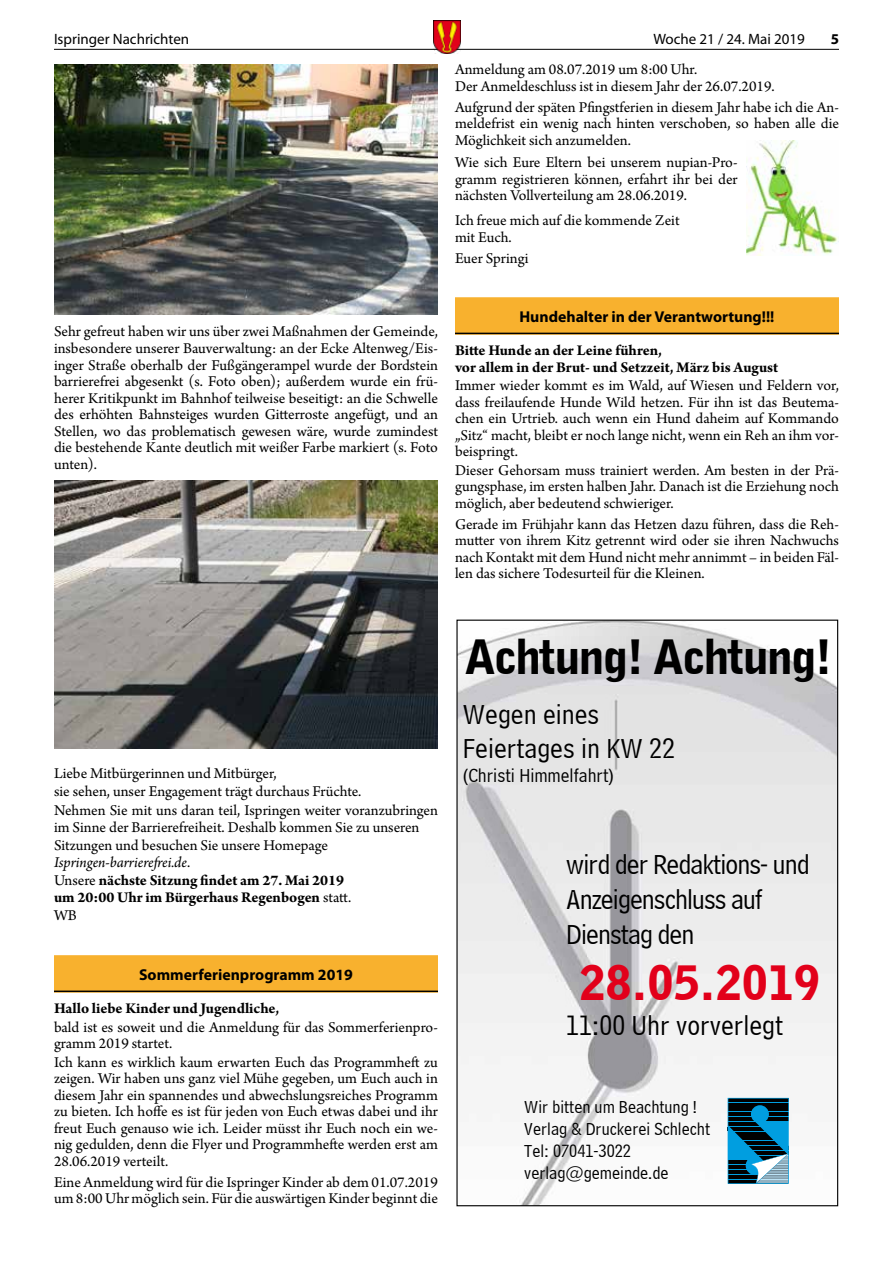
<style>
.page{position:relative;width:893px;height:1263px;background:#fff}
.page>*{position:absolute;margin:0;border:0;box-sizing:border-box;transform-origin:0 0}
.t1{font:900 47.1px "Bell Gothic BT";letter-spacing:-.05em;color:#000}
.t2{font:900 47.1px "Bell Gothic BT";color:#e2001a}
.t3{font:28.95px/34.7px "Bell Centennial BT Address";letter-spacing:-.03em;color:#000}
.t4{font:28.95px/34.7px "Bell Centennial BT Address";color:#000}
.t5{font:19.8px "Bell Centennial BT Address";color:#000}
.t6{font:18.3px/21.9px "Bell Centennial BT Address";color:#000}
.t7{font:15.75px/16.5px "Arno Pro";color:#000;text-align:justify}
.t8{font:700 15.75px/18.6px "Arno Pro";color:#000}
.t9{font:700 15.75px "Myriad Pro";color:#000}
.t10{font:15px "Myriad Pro";color:#000}
.t11{font:700 15px "Myriad Pro";color:#000}
.s1{font-weight:400;font-style:italic}
.s2{font-weight:400}
</style>
<div class="page">
<hr style="left:54px;top:49px;width:785px;height:1px;background:#000">
<img style="left:433px;top:21px;width:27px;height:33px">
<div style="left:54px;top:955px;width:384px;height:38px;background:#f8b12e"></div>
<hr style="left:54px;top:990px;width:384px;height:2px;background:#000">
<img style="left:54px;top:64px;width:384px;height:250px">
<img style="left:54px;top:481px;width:384px;height:267px">
<div style="left:455px;top:297px;width:384px;height:38px;background:#f8b12e"></div>
<hr style="left:455px;top:333px;width:384px;height:1px;background:#000">
<img style="left:746px;top:141px;width:93px;height:114px">
<img style="left:458px;top:622px;width:378px;height:582px">
<svg style="left:728px;top:1098px;width:61px;height:86px;background:#1c607d"></svg>
<p class="t10" style="left:54px;top:30px;width:137px">Ispringer Nachrichten</p>
<p class="t10" style="left:653px;top:30px;width:153px">Woche 21 / 24. Mai 2019</p>
<p class="t11" style="left:831px;top:29px;width:10px">5</p>
<p class="t7" style="left:455px;top:62px;width:321px">Anmeldung am 08.07.2019 um 8:00 Uhr.<br>Der Anmeldeschluss ist in diesem Jahr der 26.07.2019.</p>
<p class="t7" style="left:455px;top:100px;width:386px">Aufgrund der späten Pfingstferien in diesem Jahr habe ich die An&shy;meldefrist ein wenig nach hinten verschoben, so haben alle die Möglichkeit sich anzumelden.</p>
<p class="t7" style="left:455px;top:155px;width:284px">Wie sich Eure Eltern bei unserem nupian-Pro&shy;gramm registrieren können, erfahrt ihr bei der nächsten Vollverteilung am 28.06.2019.</p>
<p class="t7" style="left:455px;top:213px;width:226px">Ich freue mich auf die kommende Zeit mit Euch.</p>
<p class="t7" style="left:455px;top:250px;width:75px">Euer Springi</p>
<p class="t7" style="left:54px;top:324px;width:385px">Sehr gefreut haben wir uns über zwei Maßnahmen der Gemeinde, insbesondere unserer Bauverwaltung: an der Ecke Altenweg/Eis&shy;inger Straße oberhalb der Fußgängerampel wurde der Bordstein barrierefrei abgesenkt (s. Foto oben); außerdem wurde ein frü&shy;herer Kritikpunkt im Bahnhof teilweise beseitigt: an die Schwelle des erhöhten Bahnsteiges wurden Gitterroste angefügt, und an Stellen, wo das problematisch gewesen wäre, wurde zumindest die bestehende Kante deutlich mit weißer Farbe markiert (s. Foto unten).</p>
<p class="t9" style="left:519px;top:306px;width:257px">Hundehalter in der Verantwortung!!!</p>
<p class="t8" style="left:455px;top:343px;width:325px;line-height:16.5px">Bitte Hunde an der Leine führen,<br>vor allem in der Brut- und Setzzeit, März bis August</p>
<p class="t7" style="left:455px;top:378px;width:385px">Immer wieder kommt es im Wald, auf Wiesen und Feldern vor, dass freilaufende Hunde Wild hetzen. Für ihn ist das Beutema&shy;chen ein Urtrieb. auch wenn ein Hund daheim auf Kommando „Sitz“ macht, bleibt er noch lange nicht, wenn ein Reh an ihm vor&shy;beispringt.</p>
<p class="t7" style="left:455px;top:463px;width:385px">Dieser Gehorsam muss trainiert werden. Am besten in der Prä&shy;gungsphase, im ersten halben Jahr. Danach ist die Erziehung noch möglich, aber bedeutend schwieriger.</p>
<p class="t7" style="left:455px;top:516px;width:386px">Gerade im Frühjahr kann das Hetzen dazu führen, dass die Reh&shy;mutter von ihrem Kitz getrennt wird oder sie ihren Nachwuchs nach Kontakt mit dem Hund nicht mehr annimmt – in beiden Fäl&shy;len das sichere Todesurteil für die Kleinen.</p>
<p class="t7" style="left:54px;top:764px;width:385px;line-height:18.6px;text-align:left">Liebe Mitbürgerinnen und Mitbürger,<br>sie sehen, unser Engagement trägt durchaus Früchte.<br>Nehmen Sie mit uns daran teil, Ispringen weiter voranzubringen</p>
<p class="t7" style="left:54px;top:818px;width:367px;line-height:18.6px">im Sinne der Barrierefreiheit. Deshalb kommen Sie zu unseren<br>Sitzungen und besuchen Sie unsere Homepage</p>
<p class="t8" style="left:54px;top:853px;width:292px"><span class="s1">Ispringen-barrierefrei.de</span><span class="s2">.<br>Unsere</span> nächste Sitzung findet am 27. Mai 2019</p>
<p class="t8" style="left:54px;top:888px;width:299px">um 20:00 Uhr im Bürgerhaus Regenbogen <span class="s2">statt.<br>WB</span></p>
<p class="t9" style="left:139px;top:964px;width:215px">Sommerferienprogramm 2019</p>
<p class="t8" style="left:54px;top:1000px;width:227px">Hallo liebe Kinder und Jugendliche,</p>
<p class="t7" style="left:54px;top:1019px;width:385px">bald ist es soweit und die Anmeldung für das Sommerferienpro&shy;gramm 2019 startet.</p>
<p class="t7" style="left:54px;top:1054px;width:385px">Ich kann es wirklich kaum erwarten Euch das Programmheft zu zeigen. Wir haben uns ganz viel Mühe gegeben, um Euch auch in diesem Jahr ein spannendes und abwechslungsreiches Programm zu bieten. Ich hoffe es ist für jeden von Euch etwas dabei und ihr freut Euch genauso wie ich. Leider müsst ihr Euch noch ein we&shy;nig gedulden, denn die Flyer und Programmhefte werden erst am 28.06.2019 verteilt.</p>
<p class="t7" style="left:54px;top:1174px;width:385px">Eine Anmeldung wird für die Ispringer Kinder ab dem 01.07.2019 um 8:00 Uhr möglich sein. Für die auswärtigen Kinder beginnt die</p>
<h1 class="t1" style="left:465px;top:627px;width:370px">Achtung! Achtung!</h1>
<h2 class="t4" style="left:463px;top:696px;width:214px">Wegen eines<br>Feiertages in KW 22</h2>
<p class="t5" style="left:463px;top:764px;width:153px">(Christi Himmelfahrt)</p>
<h2 class="t3" style="left:566px;top:847px;width:245px">wird der Redaktions- und<br>Anzeigenschluss auf<br>Dienstag den</h2>
<h1 class="t2" style="left:579px;top:954px;width:242px">28.05.2019</h1>
<h2 class="t4" style="left:566px;top:1007px;width:218px">11:00 Uhr vorverlegt</h2>
<p class="t6" style="left:524px;top:1096px;width:187px">Wir bitten um Beachtung !<br>Verlag &amp; Druckerei Schlecht<br>Tel: 07041-3022 verlag@gemeinde.de</p>
</div>
